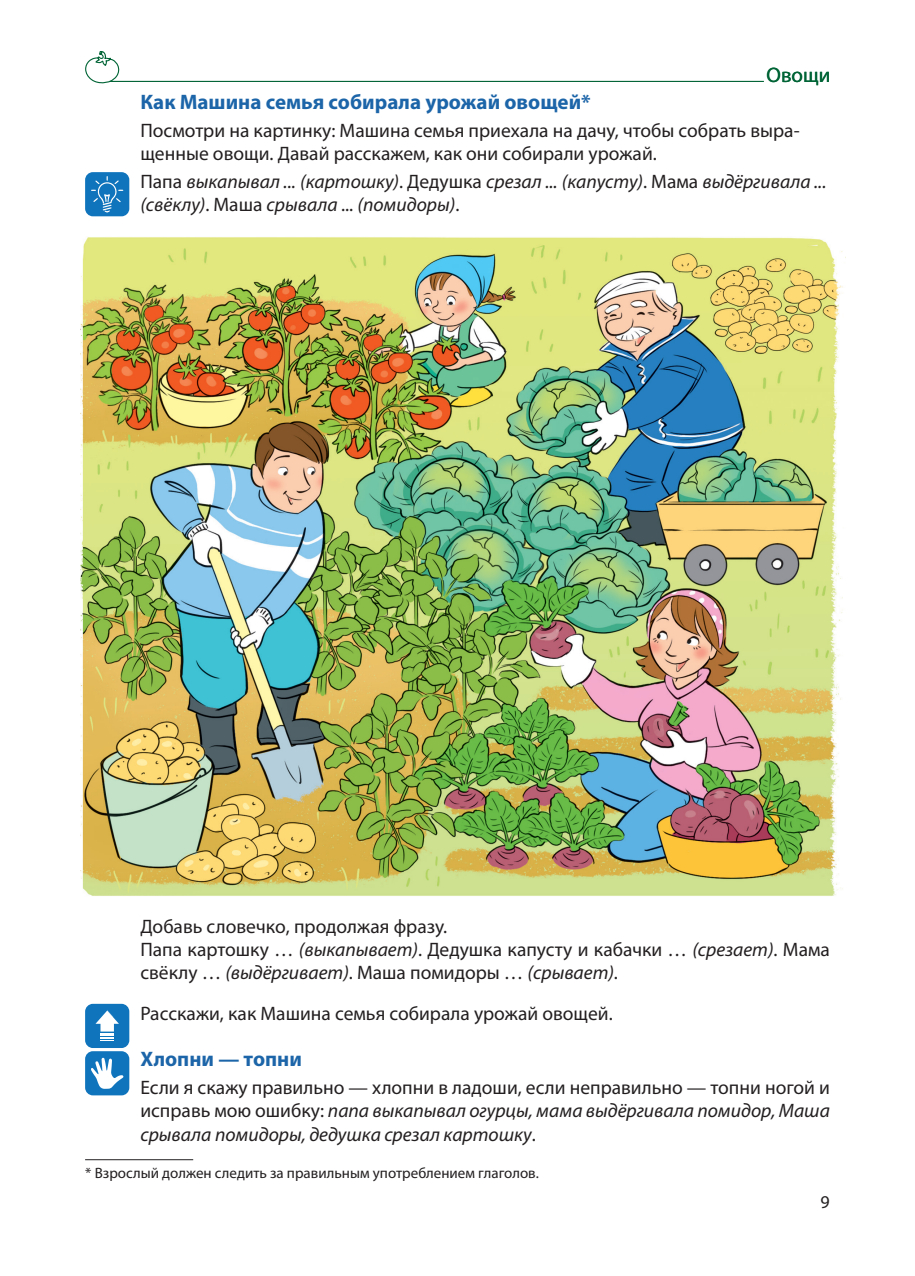
<style>
.page{position:relative;width:915px;height:1276px;background:#fff}
.page>*{position:absolute;margin:0;border:0;box-sizing:border-box;transform-origin:0 0}
.t1{font:700 21px "Myriad Pro";color:#1c65a8}
.t2{font:21px "Myriad Pro";color:#006436}
.t3{font:19.5px/23.4px "Myriad Pro";color:#231f20}
.t4{font:italic 19.5px/23.4px "Myriad Pro";color:#231f20}
.t5{font:18px "Myriad Pro";color:#231f20}
.t6{font:15px "Myriad Pro";color:#231f20}
.s1{font-style:normal}
.s2{font-style:italic}
</style>
<div class="page">
<div style="left:85px;top:172px;width:44px;height:44px;background:#1074bc;border-radius:8px"></div>
<svg style="left:91px;top:176px;width:32px;height:36px"></svg>
<div style="left:85px;top:1004px;width:44px;height:44px;background:#1074bc;border-radius:8px"></div>
<svg style="left:95px;top:1010px;width:24px;height:31px"></svg>
<hr style="left:85px;top:1159px;width:108px;height:1px;background:#231f20">
<div style="left:85px;top:1051px;width:44px;height:44px;background:#1074bc;border-radius:8px"></div>
<svg style="left:91px;top:1057px;width:32px;height:31px"></svg>
<hr style="left:110px;top:81px;width:653px;height:1px;background:#006436">
<svg style="left:85px;top:51px;width:36px;height:33px"></svg>
<img style="left:81px;top:237px;width:762px;height:659px">
<p class="t2" style="left:766px;top:62px;width:65px">Овощи</p>
<p class="t1" style="left:140px;top:89px;width:451px">Как Машина семья собирала урожай овощей*</p>
<p class="t3" style="left:140px;top:118px;width:660px">Посмотри на картинку: Машина семья приехала на дачу, чтобы собрать выра&shy;щенные овощи. Давай расскажем, как они собирали урожай.</p>
<p class="t4" style="left:140px;top:169px;width:687px"><span class="s1">Папа</span> выкапывал ... (картошку)<span class="s1">. Дедушка</span> срезал ... (капусту)<span class="s1">. Мама</span> выдёргивала ... (свёклу)<span class="s1">. Маша</span> срывала <span class="s1">...</span> (помидоры)<span class="s1">.</span></p>
<p class="t3" style="left:140px;top:914px;width:690px">Добавь словечко, продолжая фразу.<br>Папа картошку … <span class="s2">(выкапывает)</span>. Дедушка капусту и кабачки … <span class="s2">(срезает)</span>. Мама свёклу … <span class="s2">(выдёргивает)</span>. Маша помидоры … <span class="s2">(срывает)</span>.</p>
<p class="t3" style="left:140px;top:1001px;width:473px">Расскажи, как Машина семья собирала урожай овощей.</p>
<p class="t1" style="left:140px;top:1045px;width:163px">Хлопни — топни</p>
<p class="t4" style="left:140px;top:1075px;width:690px;text-align:justify"><span class="s1">Если я скажу правильно — хлопни в ладоши, если неправильно — топни ногой и исправь мою ошибку:</span> папа выкапывал огурцы, мама выдёргивала помидор, Маша срывала помидоры, дедушка срезал картошку<span class="s1">.</span></p>
<p class="t6" style="left:85px;top:1163px;width:455px">* Взрослый должен следить за правильным употреблением глаголов.</p>
<p class="t5" style="left:820px;top:1190px;width:11px">9</p>
</div>
